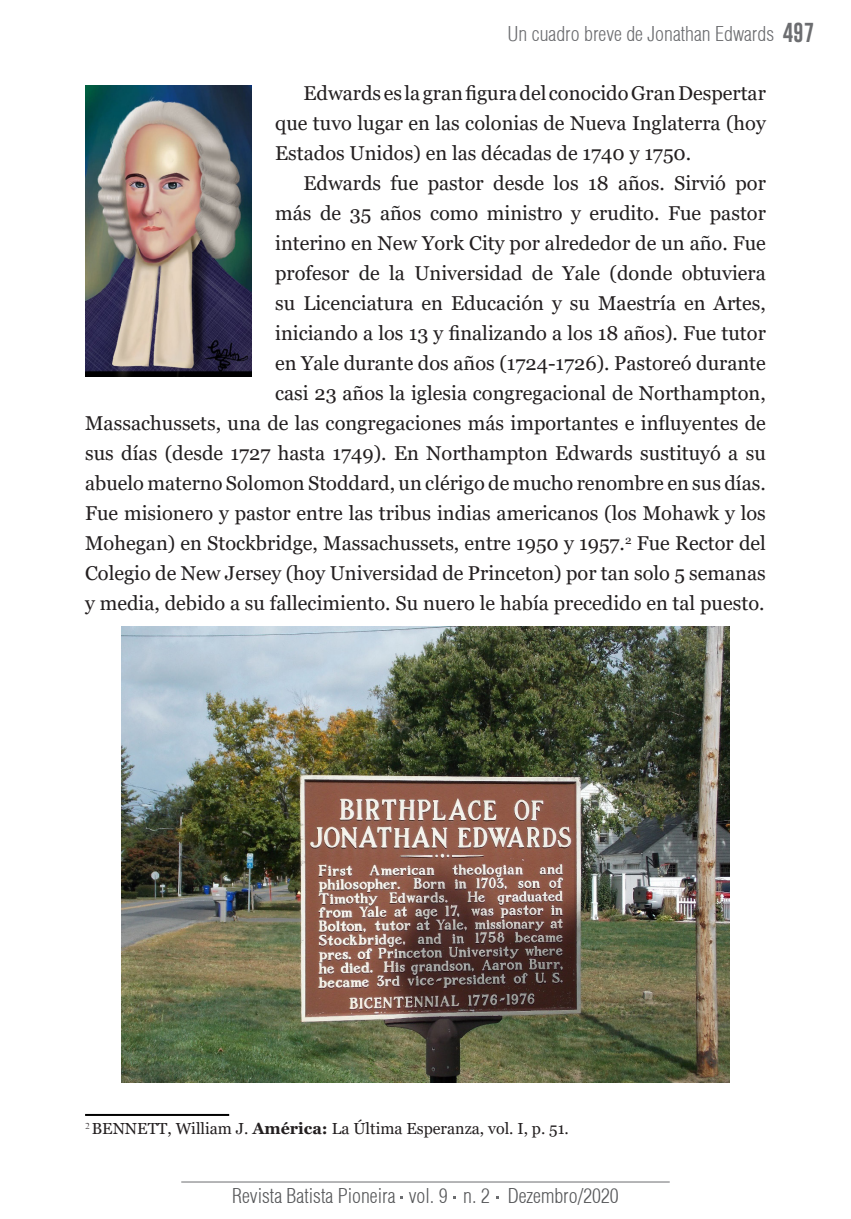
<style>
.page{position:relative;width:851px;height:1219px;background:#fff}
.page>*{position:absolute;margin:0;border:0;box-sizing:border-box;transform-origin:0 0}
.Texto{font:20px/30px "Georgia";color:#231f20;text-align:justify}
.t1{font:300 condensed 20px "Helvetica";color:#57585a}
.t2{font:300 condensed 20px "Helvetica";color:#6c6d70}
.Nota_de_Rodapé{font:16px "Georgia";color:#231f20}
.s1{font-family:"Gobold";font-weight:400;font-stretch:normal}
.s2{font-weight:700}
</style>
<div class="page">
<hr style="left:181px;top:1181px;width:488px;height:1px;background:#6c6d70">
<img style="left:121px;top:626px;width:608px;height:457px">
<hr style="left:85px;top:1114px;width:144px;height:2px;background:#000">
<img style="left:85px;top:85px;width:166px;height:291px">
<p class="t2" style="left:507px;top:21px;width:308px">Un cuadro breve de Jonathan Edwards <span class="s1">497</span></p>
<p class="Texto" style="left:275px;top:79px;width:492px;text-indent:28px">Edwards es la gran figura del conocido Gran Despertar que tuvo lugar en las colonias de Nueva Inglaterra (hoy Estados Unidos) en las décadas de 1740 y 1750.</p>
<p class="Texto" style="left:85px;top:169px;width:682px;text-align:right">Edwards fue pastor desde los 18 años. Sirvió por<br>más de 35 años como ministro y erudito. Fue pastor<br>interino en New York City por alrededor de un año. Fue<br>profesor de la Universidad de Yale (donde obtuviera<br>su Licenciatura en Educación y su Maestría en Artes,<br>iniciando a los 13 y finalizando a los 18 años). Fue tutor<br>en Yale durante dos años (1724-1726). Pastoreó durante<br>casi 23 años la iglesia congregacional de Northampton,<br>Massachussets, una de las congregaciones más importantes e influyentes de sus días (desde 1727 hasta 1749). En Northampton Edwards sustituyó a su abuelo materno Solomon Stoddard, un clérigo de mucho renombre en sus días.<br>Fue misionero y pastor entre las tribus indias americanos (los Mohawk y los Mohegan) en Stockbridge, Massachussets, entre 1950 y 1957.<sup>2</sup> Fue Rector del Colegio de New Jersey (hoy Universidad de Princeton) por tan solo 5 semanas y media, debido a su fallecimiento. Su nuero le había precedido en tal puesto.</p>
<p class="Nota_de_Rodapé" style="left:85px;top:1119px;width:485px"><sup>2</sup> BENNETT, William J. <span class="s2">América:</span> La Última Esperanza, vol. I, p. 51.</p>
<p class="t1" style="left:232px;top:1183px;width:388px">Revista Batista Pioneira vol. 9 n. 2 Dezembro/2020</p>
</div>
